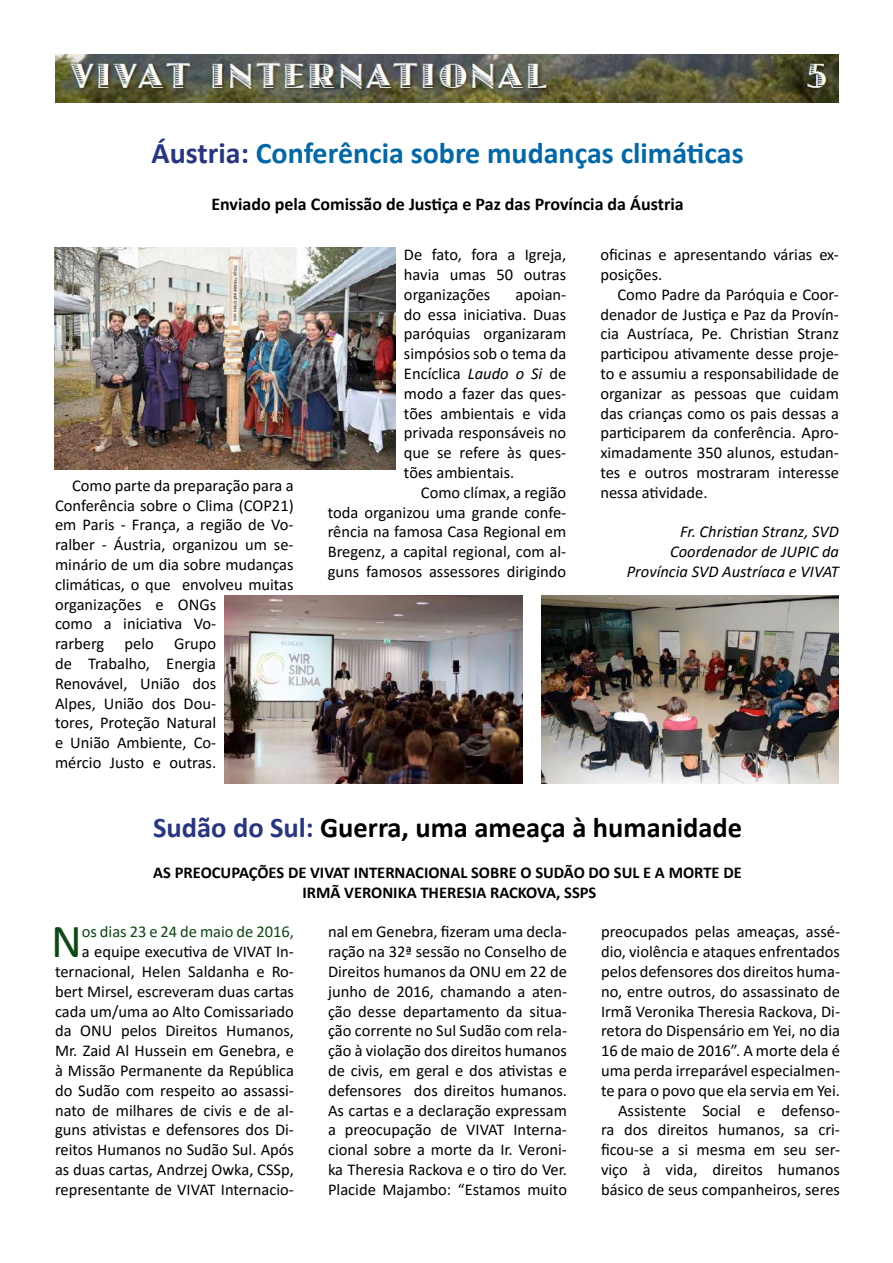
<style>
.page{position:relative;width:893px;height:1263px;background:#fff}
.page>*{position:absolute;margin:0;border:0;box-sizing:border-box;transform-origin:0 0}
.t1{font:47.7px "Calibri";color:#0e4812}
.t2{font:700 30px "Calibri";color:#0068a8}
.t3{font:700 28.5px "Calibri";color:#000}
.t4{font:700 18px "Calibri";color:#000}
.t5{font:16.5px/19.8px "Calibri";color:#000;text-align:justify}
.t6{font:700 16.5px/19.8px "Calibri";color:#000;text-align:center}
.t7{font:italic 16.5px/19.8px "Calibri";color:#000;text-align:right}
.t8{font:16.5px "Calibri";color:#0e4812}
.s1{color:#283583}
.s2{font-style:italic}
</style>
<div class="page">
<img style="left:55px;top:54px;width:784px;height:49px">
<img style="left:225px;top:595px;width:298px;height:188px">
<img style="left:541px;top:595px;width:298px;height:188px">
<img style="left:54px;top:248px;width:341px;height:222px">
<h2 class="t2" style="left:151px;top:131px;width:594px"><span class="s1">Áustria:</span> Conferência sobre mudanças climáticas</h2>
<p class="t4" style="left:211px;top:191px;width:474px">Enviado pela Comissão de Justiça e Paz das Província da Áustria</p>
<p class="t5" style="left:55px;top:475px;width:240px;text-align:left;text-indent:17px">Como parte da preparação para a<br>Conferência sobre o Clima (COP21) em Paris - França, a região de Vo&shy;ralber - Áustria, organizou um se&shy;minário de um dia sobre mudanças climáticas, o que envolveu muitas organizações e ONGs<br>como a iniciativa Vo-<br>rarberg pelo Grupo<br>de Trabalho, Energia<br>Renovável, União dos<br>Alpes, União dos Dou-<br>tores, Proteção Natural<br>e União Ambiente, Co-<br>mércio Justo e outras.</p>
<p class="t5" style="left:404px;top:244px;width:164px">De fato, fora a Igreja, havia umas 50 outras organizações</p>
<p class="t5" style="left:404px;top:284px;width:164px;text-indent:112px">apoian&shy;do essa iniciativa. Duas paróquias organizaram simpósios sob o tema da Encíclica <span class="s2">Laudo o Si</span> de modo a fazer das ques&shy;tões ambientais e vida privada responsáveis no que se refere às ques&shy;tões ambientais.</p>
<p class="t5" style="left:328px;top:482px;width:240px;text-indent:93px">Como clímax, a região toda organizou uma grande confe&shy;rência na famosa Casa Regional em Bregenz, a capital regional, com al&shy;guns famosos assessores dirigindo</p>
<p class="t5" style="left:600px;top:244px;width:240px">oficinas e apresentando várias ex&shy;posições.</p>
<p class="t5" style="left:600px;top:284px;width:240px;text-indent:17px">Como Padre da Paróquia e Coor&shy;denador de Justiça e Paz da Provín&shy;cia Austríaca, Pe. Christian Stranz participou ativamente desse proje&shy;to e assumiu a responsabilidade de organizar as pessoas que cuidam das crianças como os pais dessas a participarem da conferência. Apro&shy;ximadamente 350 alunos, estudan&shy;tes e outros mostraram interesse nessa atividade.</p>
<p class="t7" style="left:627px;top:521px;width:214px">Fr. Christian Stranz, SVD<br>Coordenador de JUPIC da<br>Província SVD Austríaca e VIVAT</p>
<h3 class="t3" style="left:153px;top:807px;width:590px"><span class="s1">Sudão do Sul:</span> Guerra, uma ameaça à humanidade</h3>
<p class="t6" style="left:153px;top:862px;width:590px">AS PREOCUPAÇÕES DE VIVAT INTERNACIONAL SOBRE O SUDÃO DO SUL E A MORTE DE<br>IRMÃ VERONIKA THERESIA RACKOVA, SSPS</p>
<h1 class="t1" style="left:51px;top:908px;width:32px">N</h1>
<p class="t8" style="left:82px;top:920px;width:214px">os dias 23 e 24 de maio de 2016,</p>
<p class="t5" style="left:55px;top:941px;width:240px;text-indent:27px">a equipe executiva de VIVAT In&shy;ternacional, Helen Saldanha e Ro&shy;bert Mirsel, escreveram duas cartas cada um/uma ao Alto Comissariado da ONU pelos Direitos Humanos, Mr. Zaid Al Hussein em Genebra, e à Missão Permanente da República do Sudão com respeito ao assassi&shy;nato de milhares de civis e de al&shy;guns ativistas e defensores dos Di&shy;reitos Humanos no Sudão Sul. Após as duas cartas, Andrzej Owka, CSSp, representante de VIVAT Internacio-</p>
<p class="t5" style="left:328px;top:921px;width:240px">nal em Genebra, fizeram uma decla&shy;ração na 32ª sessão no Conselho de Direitos humanos da ONU em 22 de junho de 2016, chamando a aten&shy;ção desse departamento da situa&shy;ção corrente no Sul Sudão com rela&shy;ção à violação dos direitos humanos de civis, em geral e dos ativistas e defensores dos direitos humanos.<br>As cartas e a declaração expressam a preocupação de VIVAT Interna&shy;cional sobre a morte da Ir. Veroni&shy;ka Theresia Rackova e o tiro do Ver.<br>Placide Majambo: “Estamos muito</p>
<p class="t5" style="left:601px;top:921px;width:240px;text-align:right">preocupados pelas ameaças, assé&shy;dio, violência e ataques enfrentados pelos defensores dos direitos huma&shy;no, entre outros, do assassinato de Irmã Veronika Theresia Rackova, Di&shy;retora do Dispensário em Yei, no dia 16 de maio de 2016”. A morte dela é uma perda irreparável especialmen&shy;te para o povo que ela servia em Yei.<br>Assistente Social e defenso&shy;ra dos direitos humanos, sa cri&shy;ficou-se a si mesma em seu ser&shy;viço à vida, direitos humanos básico de seus companheiros, seres</p>
</div>
